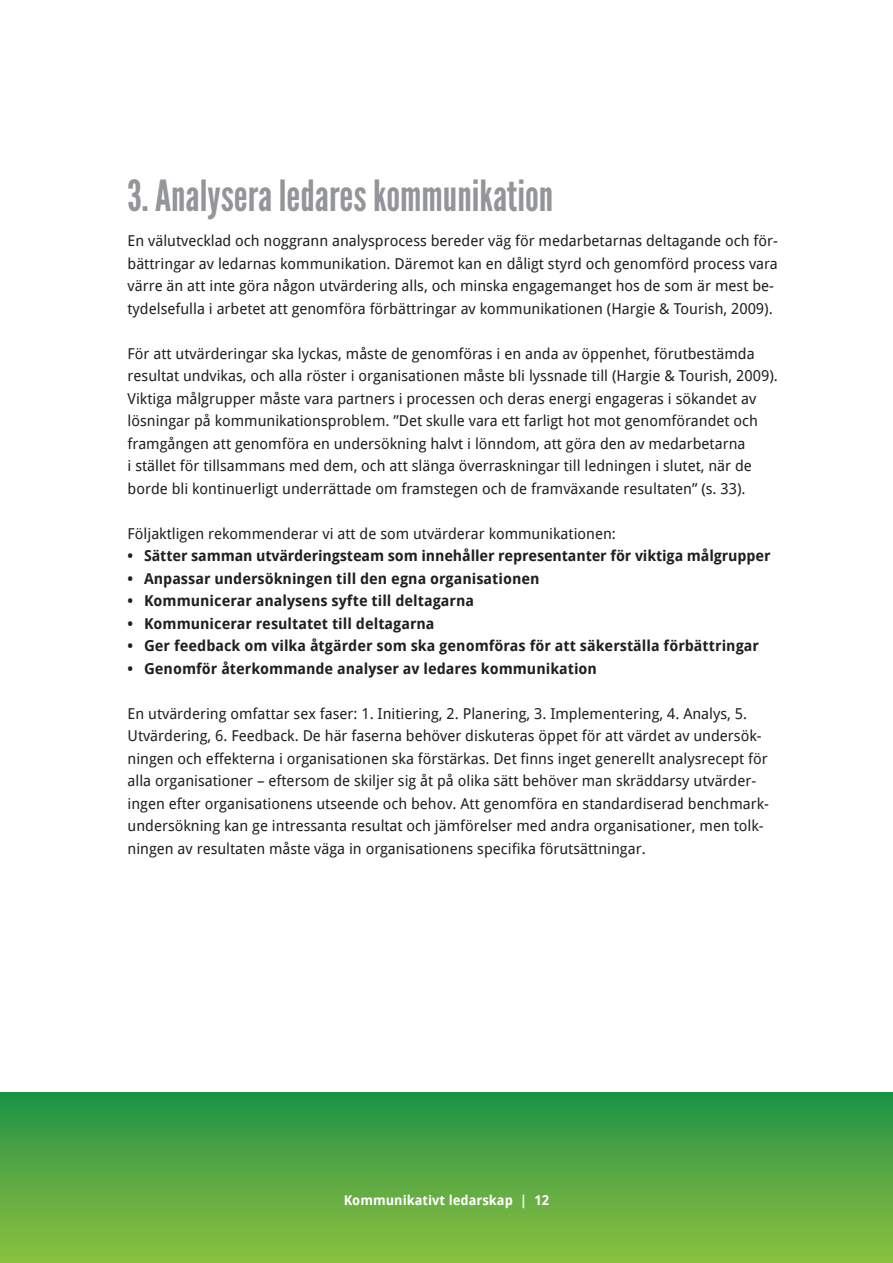
<style>
.page{position:relative;width:893px;height:1263px;background:#fff}
.page>*{position:absolute;margin:0;border:0;box-sizing:border-box;transform-origin:0 0}
.t1{font:42.9px "League Gothic";color:#939598}
.t2{font:15px/22.5px "Droid Sans";color:#231f20}
.t3{font:700 15px "Droid Sans";color:#231f20}
.t4{font:700 13.5px "Droid Sans";color:#fff}
</style>
<div class="page">
<div style="left:0;top:1093px;width:893px;height:170px;background:linear-gradient(to bottom,#209246,#8fc040)"></div>
<h1 class="t1" style="left:128px;top:171px;width:427px">3. Analysera ledares kommunikation</h1>
<p class="t2" style="left:128px;top:230px;width:652px">En välutvecklad och noggrann analysprocess bereder väg för medarbetarnas deltagande och för&shy;bättringar av ledarnas kommunikation. Däremot kan en dåligt styrd och genomförd process vara värre än att inte göra någon utvärdering alls, och minska engagemanget hos de som är mest be&shy;tydelsefulla i arbetet att genomföra förbättringar av kommunikationen (Hargie &amp; Tourish, 2009).</p>
<p class="t2" style="left:128px;top:342px;width:652px">För att utvärderingar ska lyckas, måste de genomföras i en anda av öppenhet, förutbestämda resultat undvikas, och alla röster i organisationen måste bli lyssnade till (Hargie &amp; Tourish, 2009).<br>Viktiga målgrupper måste vara partners i processen och deras energi engageras i sökandet av lösningar på kommunikationsproblem. ”Det skulle vara ett farligt hot mot genomförandet och framgången att genomföra en undersökning halvt i lönndom, att göra den av medarbetarna<br>i stället för tillsammans med dem, och att slänga överraskningar till ledningen i slutet, när de borde bli kontinuerligt underrättade om framstegen och de framväxande resultaten” (s. 33).</p>
<p class="t2" style="left:128px;top:522px;width:490px">Följaktligen rekommenderar vi att de som utvärderar kommunikationen:</p>
<p class="t3" style="left:128px;top:547px;width:644px">• Sätter samman utvärderingsteam som innehåller representanter för viktiga målgrupper</p>
<p class="t3" style="left:128px;top:570px;width:413px">• Anpassar undersökningen till den egna organisationen</p>
<p class="t3" style="left:128px;top:592px;width:348px">• Kommunicerar analysens syfte till deltagarna</p>
<p class="t3" style="left:128px;top:615px;width:308px">• Kommunicerar resultatet till deltagarna</p>
<p class="t3" style="left:128px;top:637px;width:633px">• Ger feedback om vilka åtgärder som ska genomföras för att säkerställa förbättringar</p>
<p class="t3" style="left:128px;top:660px;width:471px">• Genomför återkommande analyser av ledares kommunikation</p>
<p class="t2" style="left:128px;top:702px;width:643px">En utvärdering omfattar sex faser: 1. Initiering, 2. Planering, 3. Implementering, 4. Analys, 5.<br>Utvärdering, 6. Feedback. De här faserna behöver diskuteras öppet för att värdet av undersök&shy;ningen och effekterna i organisationen ska förstärkas. Det finns inget generellt analysrecept för alla organisationer – eftersom de skiljer sig åt på olika sätt behöver man skräddarsy utvärder&shy;ingen efter organisationens utseende och behov. Att genomföra en standardiserad benchmark&shy;undersökning kan ge intressanta resultat och jämförelser med andra organisationer, men tolk&shy;ningen av resultaten måste väga in organisationens specifika förutsättningar.</p>
<p class="t4" style="left:344px;top:1193px;width:207px">Kommunikativt ledarskap | 12</p>
</div>
